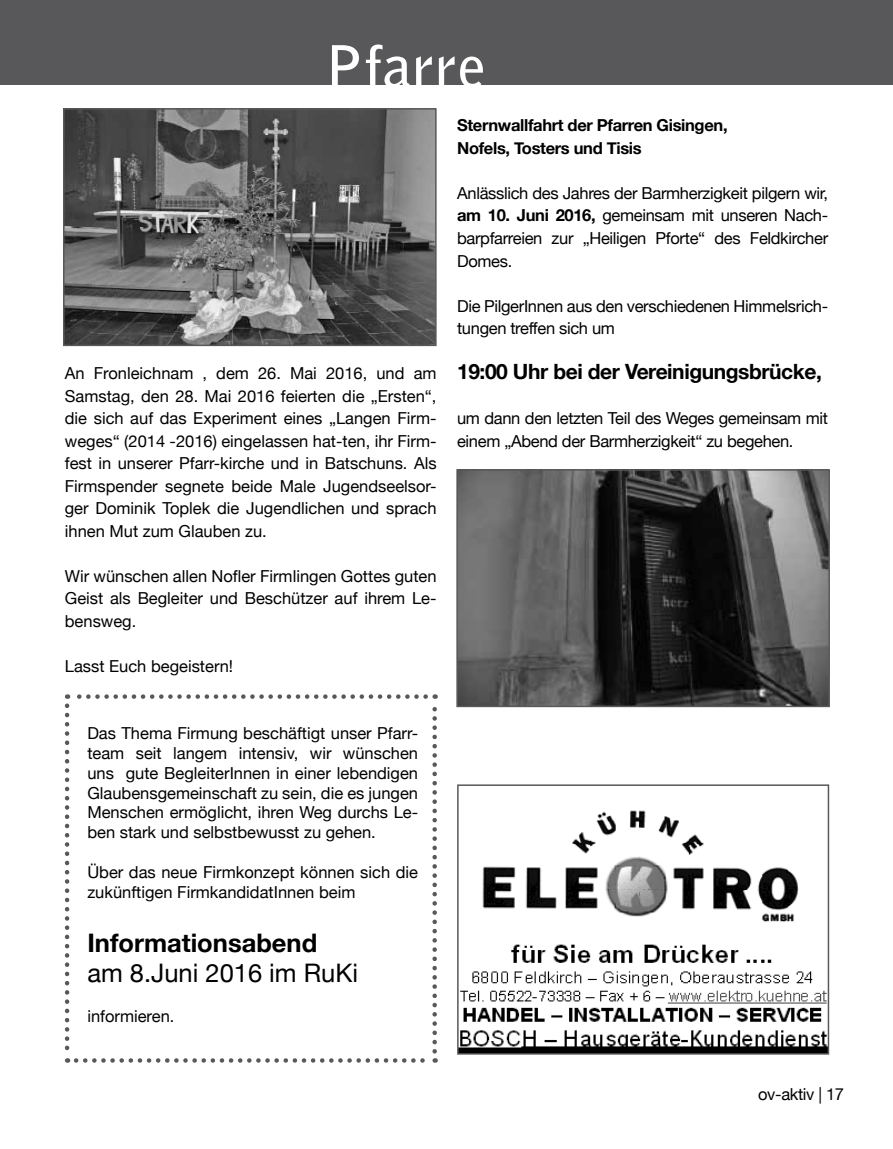
<style>
.page{position:relative;width:893px;height:1149px;background:#fff}
.page>*{position:absolute;margin:0;border:0;box-sizing:border-box;transform-origin:0 0}
.t1{font:700 57px "Bell Gothic Std";letter-spacing:.01em;color:#fff}
.t2{font:25.5px "Helvetica Neue";color:#000}
.t3{font:700 25.5px "Helvetica Neue";color:#000}
.t4{font:700 21px "Helvetica Neue";letter-spacing:-.02em;color:#000}
.t5{font:16.5px/22.5px "Helvetica Neue";color:#000;text-align:justify}
.t6{font:16.5px/22.5px "Helvetica Neue";letter-spacing:-.02em;color:#000}
.t7{font:700 16.5px/22.5px "Helvetica Neue";letter-spacing:-.02em;color:#000}
.s1{font-weight:700}
</style>
<div class="page">
<div style="left:0;top:0;width:893px;height:85px;background:#58585a"></div>
<img style="left:460px;top:810px;width:366px;height:241px">
<div style="left:457px;top:784px;width:372px;height:270px;border:2px solid #58585a"></div>
<svg style="left:65px;top:705px;width:4px;height:357px"></svg>
<svg style="left:76px;top:1058px;width:360px;height:4px"></svg>
<svg style="left:432px;top:694px;width:5px;height:357px"></svg>
<svg style="left:67px;top:694px;width:359px;height:4px"></svg>
<img style="left:66px;top:111px;width:368px;height:232px">
<div style="left:63px;top:108px;width:374px;height:238px;border:2px solid #58585a"></div>
<img style="left:459px;top:472px;width:368px;height:232px">
<div style="left:456px;top:469px;width:374px;height:238px;border:2px solid #58585a"></div>
<h1 class="t1" style="left:325px;top:32px;width:163px">Pfarre</h1>
<p class="t5" style="left:65px;top:361px;width:373px">An Fronleichnam , dem 26. Mai 2016, und am Samstag, den 28. Mai 2016 feierten die „Ersten“, die sich auf das Experiment eines „Langen Firm&shy;weges“ (2014 -2016) eingelassen hat-ten, ihr Firm&shy;fest in unserer Pfarr-kirche und in Batschuns. Als Firmspender segnete beide Male Jugendseelsor&shy;ger Dominik Toplek die Jugendlichen und sprach ihnen Mut zum Glauben zu.</p>
<p class="t5" style="left:65px;top:564px;width:373px">Wir wünschen allen Nofler Firmlingen Gottes guten Geist als Begleiter und Beschützer auf ihrem Le&shy;bensweg.</p>
<p class="t5" style="left:65px;top:654px;width:170px">Lasst Euch begeistern!</p>
<p class="t5" style="left:87px;top:722px;width:332px;line-height:19.8px">Das Thema Firmung beschäftigt unser Pfarr&shy;team seit langem intensiv, wir wünschen uns gute BegleiterInnen in einer lebendigen Glaubensgemeinschaft zu sein, die es jungen Menschen ermöglicht, ihren Weg durchs Le&shy;ben stark und selbstbewusst zu gehen.</p>
<p class="t5" style="left:87px;top:861px;width:332px;line-height:19.8px">Über das neue Firmkonzept können sich die zukünftigen FirmkandidatInnen beim</p>
<h2 class="t3" style="left:87px;top:926px;width:231px">Informationsabend</h2>
<h2 class="t2" style="left:87px;top:957px;width:272px">am 8.Juni 2016 im RuKi</h2>
<p class="t5" style="left:87px;top:1004px;width:89px">informieren.</p>
<p class="t7" style="left:457px;top:114px;width:272px">Sternwallfahrt der Pfarren Gisingen,<br>Nofels, Tosters und Tisis</p>
<p class="t5" style="left:457px;top:181px;width:373px">Anlässlich des Jahres der Barmherzigkeit pilgern wir, <span class="s1">am 10. Juni 2016,</span> gemeinsam mit unseren Nach&shy;barpfarreien zur „Heiligen Pforte“ des Feldkircher Domes.</p>
<p class="t6" style="left:457px;top:294px;width:372px">Die PilgerInnen aus den verschiedenen Himmelsrich&shy;tungen treffen sich um</p>
<p class="t4" style="left:457px;top:358px;width:366px">19:00 Uhr bei der Vereinigungsbrücke,</p>
<p class="t6" style="left:457px;top:406px;width:372px">um dann den letzten Teil des Weges gemeinsam mit einem „Abend der Barmherzigkeit“ zu begehen.</p>
<p class="t6" style="left:758px;top:1081px;width:87px">ov-aktiv | 17</p>
</div>
